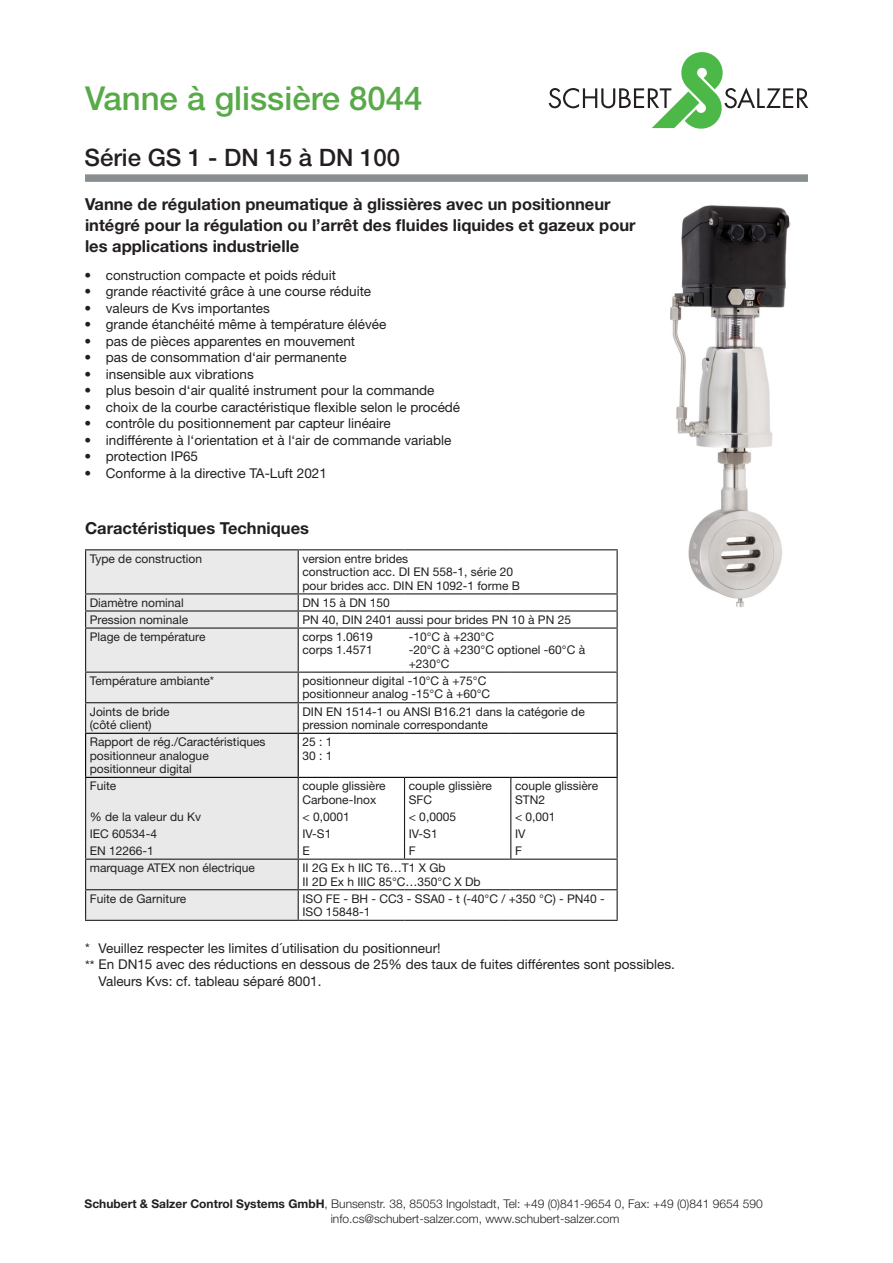
<style>
.page{position:relative;width:893px;height:1263px;background:#fff}
.page>*{position:absolute;margin:0;border:0;box-sizing:border-box;transform-origin:0 0}
.t1{font:500 33px "Helvetica Neue LT Std";color:#58aa48}
.t2{font:500 24px "Helvetica Neue LT Std";color:#231f20}
.Überschrift{font:700 16.5px/21px "Helvetica Neue LT Std";color:#231f20}
.Text{font:13.5px "Helvetica Neue LT Std";color:#231f20}
.Text-2{font:12px/13.5px "Helvetica Neue LT Std";color:#231f20}
.t3{font:300 12px/15px "Helvetica Neue LT Std";color:#231f20}
.s1{font-weight:700}
</style>
<div class="page">
<svg style="left:549px;top:52px;width:259px;height:77px"></svg>
<svg style="left:85px;top:174px;width:723px;height:8px;background:#909496"></svg>
<img style="left:670px;top:205px;width:121px;height:403px">
<div style="left:86px;top:550px;width:212px;height:370px;background:#eaeaea"></div>
<svg style="left:299px;top:550px;width:318px;height:370px"></svg>
<hr style="left:85px;top:549px;width:213px;height:1px;background:#231f20">
<hr style="left:85px;top:550px;width:1px;height:43px;background:#231f20">
<hr style="left:298px;top:549px;width:106px;height:1px;background:#231f20">
<hr style="left:298px;top:550px;width:1px;height:43px;background:#231f20">
<hr style="left:404px;top:549px;width:107px;height:1px;background:#231f20">
<hr style="left:511px;top:549px;width:107px;height:1px;background:#231f20">
<hr style="left:617px;top:550px;width:1px;height:43px;background:#231f20">
<hr style="left:85px;top:593px;width:213px;height:1px;background:#231f20">
<hr style="left:298px;top:593px;width:106px;height:1px;background:#231f20">
<hr style="left:404px;top:593px;width:107px;height:1px;background:#231f20">
<hr style="left:511px;top:593px;width:107px;height:1px;background:#231f20">
<hr style="left:85px;top:610px;width:213px;height:1px;background:#231f20">
<svg style="left:85px;top:594px;width:1px;height:33px"></svg>
<hr style="left:298px;top:610px;width:106px;height:1px;background:#231f20">
<svg style="left:298px;top:594px;width:1px;height:33px"></svg>
<hr style="left:404px;top:610px;width:107px;height:1px;background:#231f20">
<hr style="left:511px;top:610px;width:107px;height:1px;background:#231f20">
<svg style="left:617px;top:594px;width:1px;height:33px"></svg>
<hr style="left:85px;top:627px;width:213px;height:2px;background:#231f20">
<hr style="left:85px;top:629px;width:1px;height:43px;background:#231f20">
<hr style="left:298px;top:627px;width:106px;height:2px;background:#231f20">
<hr style="left:298px;top:629px;width:1px;height:43px;background:#231f20">
<hr style="left:404px;top:627px;width:107px;height:2px;background:#231f20">
<hr style="left:511px;top:627px;width:107px;height:2px;background:#231f20">
<hr style="left:617px;top:629px;width:1px;height:43px;background:#231f20">
<hr style="left:85px;top:672px;width:213px;height:1px;background:#231f20">
<svg style="left:85px;top:673px;width:1px;height:29px"></svg>
<hr style="left:298px;top:672px;width:106px;height:1px;background:#231f20">
<svg style="left:298px;top:673px;width:1px;height:29px"></svg>
<hr style="left:404px;top:672px;width:107px;height:1px;background:#231f20">
<hr style="left:511px;top:672px;width:107px;height:1px;background:#231f20">
<svg style="left:617px;top:673px;width:1px;height:29px"></svg>
<hr style="left:85px;top:702px;width:213px;height:1px;background:#231f20">
<hr style="left:85px;top:703px;width:1px;height:30px;background:#231f20">
<hr style="left:298px;top:702px;width:106px;height:1px;background:#231f20">
<hr style="left:298px;top:703px;width:1px;height:30px;background:#231f20">
<hr style="left:404px;top:702px;width:107px;height:1px;background:#231f20">
<hr style="left:511px;top:702px;width:107px;height:1px;background:#231f20">
<hr style="left:617px;top:703px;width:1px;height:30px;background:#231f20">
<hr style="left:404px;top:778px;width:1px;height:30px;background:#231f20">
<hr style="left:510px;top:778px;width:1px;height:30px;background:#231f20">
<hr style="left:617px;top:778px;width:1px;height:30px;background:#231f20">
<svg style="left:404px;top:808px;width:1px;height:51px"></svg>
<svg style="left:510px;top:808px;width:1px;height:51px"></svg>
<hr style="left:85px;top:890px;width:1px;height:30px;background:#231f20">
<hr style="left:298px;top:890px;width:1px;height:30px;background:#231f20">
<hr style="left:617px;top:890px;width:1px;height:30px;background:#231f20">
<hr style="left:85px;top:920px;width:213px;height:1px;background:#231f20">
<hr style="left:298px;top:920px;width:106px;height:1px;background:#231f20">
<hr style="left:404px;top:920px;width:107px;height:1px;background:#231f20">
<hr style="left:511px;top:920px;width:107px;height:1px;background:#231f20">
<hr style="left:298px;top:733px;width:106px;height:1px;background:#000">
<hr style="left:404px;top:733px;width:107px;height:1px;background:#000">
<hr style="left:511px;top:733px;width:107px;height:1px;background:#000">
<hr style="left:617px;top:734px;width:1px;height:43px;background:#000">
<hr style="left:298px;top:777px;width:106px;height:1px;background:#000">
<hr style="left:404px;top:777px;width:107px;height:1px;background:#000">
<hr style="left:511px;top:777px;width:107px;height:1px;background:#000">
<hr style="left:298px;top:859px;width:106px;height:1px;background:#231f20">
<hr style="left:404px;top:859px;width:107px;height:1px;background:#231f20">
<hr style="left:511px;top:859px;width:107px;height:1px;background:#231f20">
<svg style="left:617px;top:808px;width:1px;height:81px"></svg>
<hr style="left:298px;top:889px;width:106px;height:1px;background:#231f20">
<hr style="left:404px;top:889px;width:107px;height:1px;background:#231f20">
<hr style="left:511px;top:889px;width:107px;height:1px;background:#231f20">
<div style="left:85px;top:733px;width:214px;height:157px;background:#e9e9e9"></div>
<hr style="left:85px;top:889px;width:213px;height:1px;background:#231f20">
<p class="t1" style="left:85px;top:79px;width:339px">Vanne à glissière 8044</p>
<p class="t2" style="left:85px;top:143px;width:317px">Série GS 1 - DN 15 à DN 100</p>
<p class="Überschrift" style="left:85px;top:193px;width:552px">Vanne de régulation pneumatique à glissières avec un positionneur intégré pour la régulation ou l’arrêt des fluides liquides et gazeux pour les applications industrielle</p>
<p class="Text" style="left:85px;top:267px;width:253px">• construction compacte et poids réduit</p>
<p class="Text" style="left:85px;top:283px;width:288px">• grande réactivité grâce à une course réduite</p>
<p class="Text" style="left:85px;top:300px;width:187px">• valeurs de Kvs importantes</p>
<p class="Text" style="left:85px;top:316px;width:303px">• grande étanchéité même à température élévée</p>
<p class="Text" style="left:85px;top:333px;width:272px">• pas de pièces apparentes en mouvement</p>
<p class="Text" style="left:85px;top:349px;width:264px">• pas de consommation d‘air permanente</p>
<p class="Text" style="left:85px;top:366px;width:171px">• insensible aux vibrations</p>
<p class="Text" style="left:85px;top:382px;width:351px">• plus besoin d‘air qualité instrument pour la commande</p>
<p class="Text" style="left:85px;top:399px;width:377px">• choix de la courbe caractéristique flexible selon le procédé</p>
<p class="Text" style="left:85px;top:415px;width:308px">• contrôle du positionnement par capteur linéaire</p>
<p class="Text" style="left:85px;top:432px;width:368px">• indifférente à l‘orientation et à l‘air de commande variable</p>
<p class="Text" style="left:85px;top:448px;width:115px">• protection IP65</p>
<p class="Text" style="left:85px;top:465px;width:244px">• Conforme à la directive TA-Luft 2021</p>
<p class="Überschrift" style="left:85px;top:517px;width:225px">Caractéristiques Techniques</p>
<p class="Text-2" style="left:90px;top:551px;width:114px">Type de construction</p>
<p class="Text-2" style="left:302px;top:551px;width:219px">version entre brides<br>construction acc. DI EN 558-1, série 20 pour brides acc. DIN EN 1092-1 forme B</p>
<p class="Text-2" style="left:90px;top:595px;width:95px">Diamètre nominal</p>
<p class="Text-2" style="left:302px;top:595px;width:89px">DN 15 à DN 150</p>
<p class="Text-2" style="left:90px;top:613px;width:100px">Pression nominale</p>
<p class="Text-2" style="left:302px;top:613px;width:270px">PN 40, DIN 2401 aussi pour brides PN 10 à PN 25</p>
<p class="Text-2" style="left:90px;top:630px;width:117px">Plage de température</p>
<p class="Text-2" style="left:302px;top:630px;width:72px">corps 1.0619 corps 1.4571</p>
<p class="Text-2" style="left:409px;top:630px;width:178px">-10°C à +230°C<br>-20°C à +230°C optionel -60°C à +230°C</p>
<p class="Text-2" style="left:90px;top:674px;width:126px">Température ambiante*</p>
<p class="Text-2" style="left:302px;top:674px;width:185px">positionneur digital -10°C à +75°C</p>
<p class="Text-2" style="left:302px;top:687px;width:189px">positionneur analog -15°C à +60°C</p>
<p class="Text-2" style="left:90px;top:704px;width:81px">Joints de bride (côté client)</p>
<p class="Text-2" style="left:302px;top:704px;width:284px">DIN EN 1514-1 ou ANSI B16.21 dans la catégorie de pression nominale correspondante</p>
<p class="Text-2" style="left:90px;top:735px;width:177px">Rapport de rég./Caractéristiques positionneur analogue positionneur digital</p>
<p class="Text-2" style="left:302px;top:735px;width:32px">25 : 1<br>30 : 1</p>
<p class="Text-2" style="left:90px;top:779px;width:28px">Fuite</p>
<p class="Text-2" style="left:302px;top:779px;width:85px">couple glissière<br>Carbone-Inox</p>
<p class="Text-2" style="left:409px;top:779px;width:85px">couple glissière<br>SFC</p>
<p class="Text-2" style="left:515px;top:779px;width:85px">couple glissière<br>STN2</p>
<p class="Text-2" style="left:90px;top:809px;width:113px">% de la valeur du Kv</p>
<p class="Text-2" style="left:302px;top:809px;width:49px">&lt; 0,0001</p>
<p class="Text-2" style="left:409px;top:809px;width:49px">&lt; 0,0005</p>
<p class="Text-2" style="left:515px;top:809px;width:42px">&lt; 0,001</p>
<p class="Text-2" style="left:90px;top:827px;width:69px">IEC 60534-4</p>
<p class="Text-2" style="left:302px;top:827px;width:30px">IV-S1</p>
<p class="Text-2" style="left:409px;top:827px;width:30px">IV-S1</p>
<p class="Text-2" style="left:515px;top:827px;width:12px">IV</p>
<p class="Text-2" style="left:90px;top:844px;width:66px">EN 12266-1</p>
<p class="Text-2" style="left:302px;top:844px;width:9px">E</p>
<p class="Text-2" style="left:409px;top:844px;width:8px">F</p>
<p class="Text-2" style="left:515px;top:844px;width:8px">F</p>
<p class="Text-2" style="left:90px;top:861px;width:167px">marquage ATEX non électrique</p>
<p class="Text-2" style="left:302px;top:861px;width:180px">II 2G Ex h IIC T6…T1 X Gb<br>II 2D Ex h IIIC 85°C…350°C X Db</p>
<p class="Text-2" style="left:90px;top:891px;width:98px">Fuite de Garniture</p>
<p class="Text-2" style="left:302px;top:891px;width:304px">ISO FE - BH - CC3 - SSA0 - t (-40°C / +350 °C) - PN40 -<br>ISO 15848-1</p>
<p class="Text" style="left:85px;top:940px;width:6px">*</p>
<p class="Text" style="left:85px;top:956px;width:591px">** En DN15 avec des réductions en dessous de 25% des taux de fuites différentes sont possibles.</p>
<p class="Text" style="left:99px;top:940px;width:344px">Veuillez respecter les limites d´utilisation du positionneur!</p>
<p class="Text" style="left:99px;top:973px;width:224px">Valeurs Kvs: cf. tableau séparé 8001.</p>
<p class="t3" style="left:331px;top:1196px;width:434px;text-indent:-246px"><span class="s1">Schubert &amp; Salzer Control Systems GmbH</span>, Bunsenstr. 38, 85053 Ingolstadt, Tel: +49 (0)841-9654 0, Fax: +49 (0)841 9654 590 info.cs@schubert-salzer.com, www.schubert-salzer.com</p>
</div>
